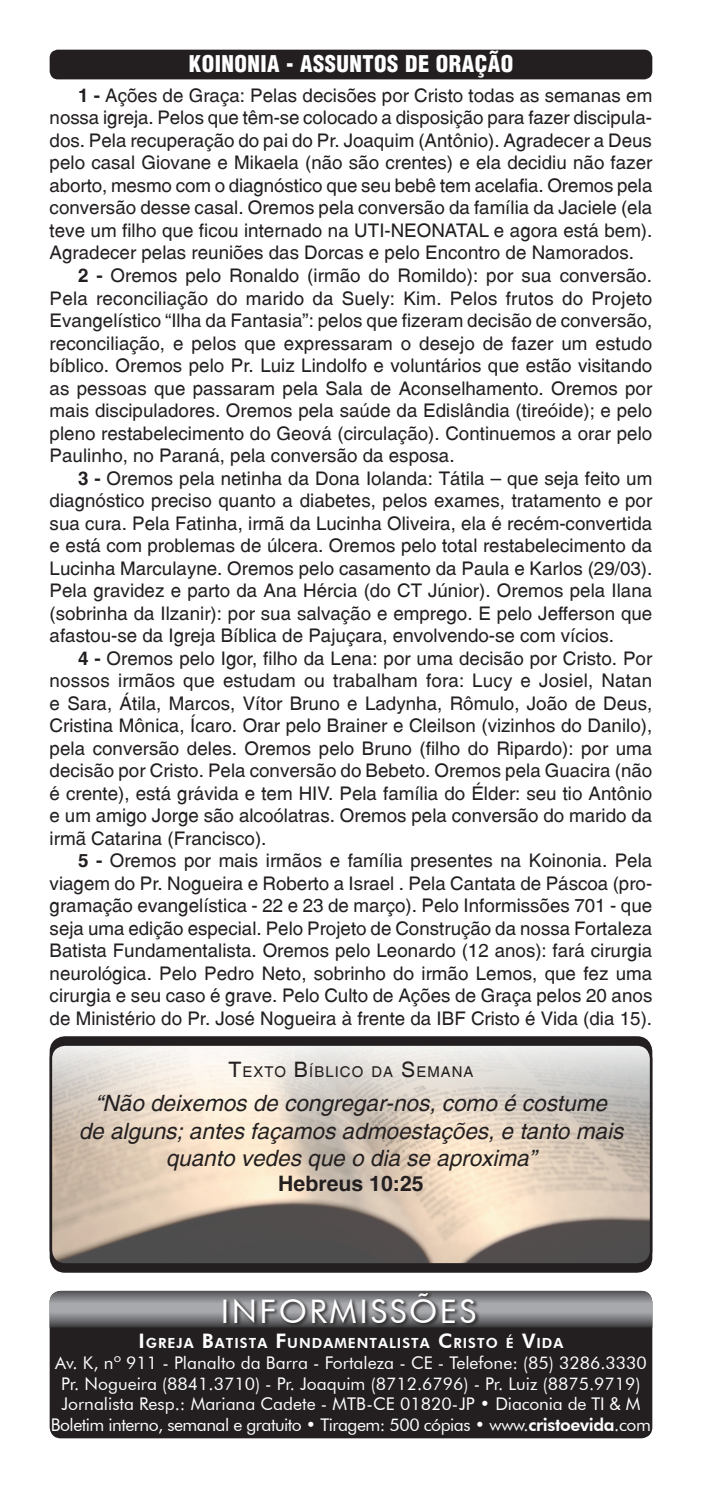
<style>
.page{position:relative;width:702px;height:1489px;background:#fff}
.page>*{position:absolute;margin:0;border:0;box-sizing:border-box;transform-origin:0 0}
.t1{font:32.5px "Futura BT";color:#fff}
.t2{font:italic 22.5px/27px "Switzerland";color:#231f20;text-align:center}
.t3{font:22.5px "Switzerland Cond Black Plain";letter-spacing:.02em;color:#fff}
.t4{font:700 21.25px "Switzerland";color:#231f20}
.t5{font:18.75px "Switzerland Plain";color:#231f20}
.t6{font:17.5px/20.5px "Futura BT";color:#fff;text-align:center}
.t7{font:14.75px "Switzerland Plain";letter-spacing:.07em;color:#231f20}
.t8{font:800 14px "Futura BT";letter-spacing:.07em;color:#fff}
.s1{font-family:"Switzerland";font-weight:700}
.s2{font-size:21.25px}
.s3{font-size:20px}
.s4{font-weight:800}
</style>
<div class="page">
<div style="left:51px;top:1037px;width:600px;height:234px;background:#231f20;border-radius:14px"></div>
<div style="left:50px;top:1036px;width:602px;height:236px;border:2px solid #231f20;border-radius:14px"></div>
<img style="left:51px;top:1044px;width:600px;height:219px">
<div style="left:50px;top:1043px;width:602px;height:222px;border:2px solid #231f20;border-radius:14px"></div>
<div style="left:51px;top:51px;width:600px;height:27px;background:#231f20;border-radius:7px"></div>
<div style="left:50px;top:50px;width:602px;height:29px;border:2px solid #231f20;border-radius:7px"></div>
<div style="left:50px;top:1290px;width:602px;height:148px;background:#231f20;border-radius:11px"></div>
<svg style="left:50px;top:1290px;width:173px;height:37px;background:#858689"></svg>
<svg style="left:223px;top:1290px;width:430px;height:75px"></svg>
<p class="t3" style="left:189px;top:50px;width:326px">KOINONIA - ASSUNTOS DE ORAÇÃO</p>
<p class="t5" style="left:78px;top:84px;width:575px"><span class="s1">1 -</span> Ações de Graça: Pelas decisões por Cristo todas as semanas em</p>
<p class="t5" style="left:50px;top:107px;width:603px">nossa igreja. Pelos que têm-se colocado a disposição para fazer discipula-</p>
<p class="t5" style="left:50px;top:129px;width:604px">dos. Pela recuperação do pai do Pr. Joaquim (Antônio). Agradecer a Deus</p>
<p class="t5" style="left:50px;top:152px;width:604px">pelo casal Giovane e Mikaela (não são crentes) e ela decidiu não fazer</p>
<p class="t5" style="left:50px;top:174px;width:604px">aborto, mesmo com o diagnóstico que seu bebê tem acelafia. Oremos pela</p>
<p class="t5" style="left:50px;top:197px;width:604px">conversão desse casal. Oremos pela conversão da família da Jaciele (ela</p>
<p class="t5" style="left:50px;top:219px;width:604px">teve um filho que ficou internado na UTI-NEONATAL e agora está bem).</p>
<p class="t5" style="left:50px;top:242px;width:585px">Agradecer pelas reuniões das Dorcas e pelo Encontro de Namorados.</p>
<p class="t5" style="left:78px;top:264px;width:575px"><span class="s1">2 -</span> Oremos pelo Ronaldo (irmão do Romildo): por sua conversão.</p>
<p class="t5" style="left:50px;top:287px;width:604px">Pela reconciliação do marido da Suely: Kim. Pelos frutos do Projeto</p>
<p class="t5" style="left:50px;top:309px;width:604px">Evangelístico “Ilha da Fantasia”: pelos que fizeram decisão de conversão,</p>
<p class="t5" style="left:50px;top:332px;width:604px">reconciliação, e pelos que expressaram o desejo de fazer um estudo</p>
<p class="t5" style="left:50px;top:354px;width:604px">bíblico. Oremos pelo Pr. Luiz Lindolfo e voluntários que estão visitando</p>
<p class="t5" style="left:50px;top:377px;width:604px">as pessoas que passaram pela Sala de Aconselhamento. Oremos por</p>
<p class="t5" style="left:50px;top:399px;width:604px">mais discipuladores. Oremos pela saúde da Edislândia (tireóide); e pelo</p>
<p class="t5" style="left:50px;top:422px;width:604px">pleno restabelecimento do Geová (circulação). Continuemos a orar pelo</p>
<p class="t5" style="left:50px;top:444px;width:406px">Paulinho, no Paraná, pela conversão da esposa.</p>
<p class="t5" style="left:78px;top:467px;width:576px"><span class="s1">3 -</span> Oremos pela netinha da Dona Iolanda: Tátila – que seja feito um</p>
<p class="t5" style="left:50px;top:489px;width:604px">diagnóstico preciso quanto a diabetes, pelos exames, tratamento e por</p>
<p class="t5" style="left:50px;top:512px;width:604px">sua cura. Pela Fatinha, irmã da Lucinha Oliveira, ela é recém-convertida</p>
<p class="t5" style="left:50px;top:534px;width:604px">e está com problemas de úlcera. Oremos pelo total restabelecimento da</p>
<p class="t5" style="left:50px;top:557px;width:604px">Lucinha Marculayne. Oremos pelo casamento da Paula e Karlos (29/03).</p>
<p class="t5" style="left:50px;top:579px;width:604px">Pela gravidez e parto da Ana Hércia (do CT Júnior). Oremos pela Ilana</p>
<p class="t5" style="left:50px;top:602px;width:604px">(sobrinha da Ilzanir): por sua salvação e emprego. E pelo Jefferson que</p>
<p class="t5" style="left:50px;top:624px;width:566px">afastou-se da Igreja Bíblica de Pajuçara, envolvendo-se com vícios.</p>
<p class="t5" style="left:78px;top:647px;width:576px"><span class="s1">4 -</span> Oremos pelo Igor, filho da Lena: por uma decisão por Cristo. Por</p>
<p class="t5" style="left:50px;top:669px;width:604px">nossos irmãos que estudam ou trabalham fora: Lucy e Josiel, Natan</p>
<p class="t5" style="left:50px;top:692px;width:604px">e Sara, Átila, Marcos, Vítor Bruno e Ladynha, Rômulo, João de Deus,</p>
<p class="t5" style="left:50px;top:714px;width:604px">Cristina Mônica, Ícaro. Orar pelo Brainer e Cleilson (vizinhos do Danilo),</p>
<p class="t5" style="left:50px;top:737px;width:604px">pela conversão deles. Oremos pelo Bruno (filho do Ripardo): por uma</p>
<p class="t5" style="left:50px;top:759px;width:604px">decisão por Cristo. Pela conversão do Bebeto. Oremos pela Guacira (não</p>
<p class="t5" style="left:50px;top:782px;width:604px">é crente), está grávida e tem HIV. Pela família do Élder: seu tio Antônio</p>
<p class="t5" style="left:50px;top:804px;width:604px">e um amigo Jorge são alcoólatras. Oremos pela conversão do marido da</p>
<p class="t5" style="left:50px;top:827px;width:218px">irmã Catarina (Francisco).</p>
<p class="t5" style="left:78px;top:849px;width:576px"><span class="s1">5 -</span> Oremos por mais irmãos e família presentes na Koinonia. Pela</p>
<p class="t5" style="left:50px;top:872px;width:604px">viagem do Pr. Nogueira e Roberto a Israel . Pela Cantata de Páscoa (pro-</p>
<p class="t5" style="left:50px;top:894px;width:604px">gramação evangelística - 22 e 23 de março). Pelo Informissões 701 - que</p>
<p class="t5" style="left:50px;top:917px;width:604px">seja uma edição especial. Pelo Projeto de Construção da nossa Fortaleza</p>
<p class="t5" style="left:50px;top:939px;width:604px">Batista Fundamentalista. Oremos pelo Leonardo (12 anos): fará cirurgia</p>
<p class="t5" style="left:50px;top:962px;width:604px">neurológica. Pelo Pedro Neto, sobrinho do irmão Lemos, que fez uma</p>
<p class="t5" style="left:50px;top:984px;width:604px">cirurgia e seu caso é grave. Pelo Culto de Ações de Graça pelos 20 anos</p>
<p class="t5" style="left:50px;top:1007px;width:604px">de Ministério do Pr. José Nogueira à frente da IBF Cristo é Vida (dia 15).</p>
<p class="t7" style="left:228px;top:1063px;width:247px"><span class="s2">T</span>EXTO <span class="s2">B</span>ÍBLICO DA <span class="s2">S</span>EMANA</p>
<p class="t2" style="left:79px;top:1089px;width:546px">“Não deixemos de congregar-nos, como é costume<br>de alguns; antes façamos admoestações, e tanto mais quanto vedes que o dia se aproxima”</p>
<p class="t4" style="left:278px;top:1170px;width:147px">Hebreus 10:25</p>
<h1 class="t1" style="left:221px;top:1291px;width:36px">Infor</h1>
<h1 class="t1" style="left:329px;top:1291px;width:128px">missões</h1>
<p class="t8" style="left:138px;top:1334px;width:426px"><span class="s3">I</span>GREJA <span class="s3">B</span>ATISTA <span class="s3">F</span>UNDAMENTALISTA <span class="s3">C</span>RISTO É <span class="s3">V</span>I DA</p>
<p class="t6" style="left:51px;top:1352px;width:601px">Av. K, nº 911 - Planalto da Barra - Fortaleza - CE - Telefone: (85) 3286.3330<br>Pr. Nogueira (8841.3710) - Pr. Joaquim (8712.6796) - Pr. Luiz (8875.9719)<br>Jornalista Resp.: Mariana Cadete - MTB-CE 01820-JP • Diaconia de TI &amp; M Boletim interno, semanal e gratuito • Tiragem: 500 cópias • www.<span class="s4">cristoevida</span>.com</p>
</div>
